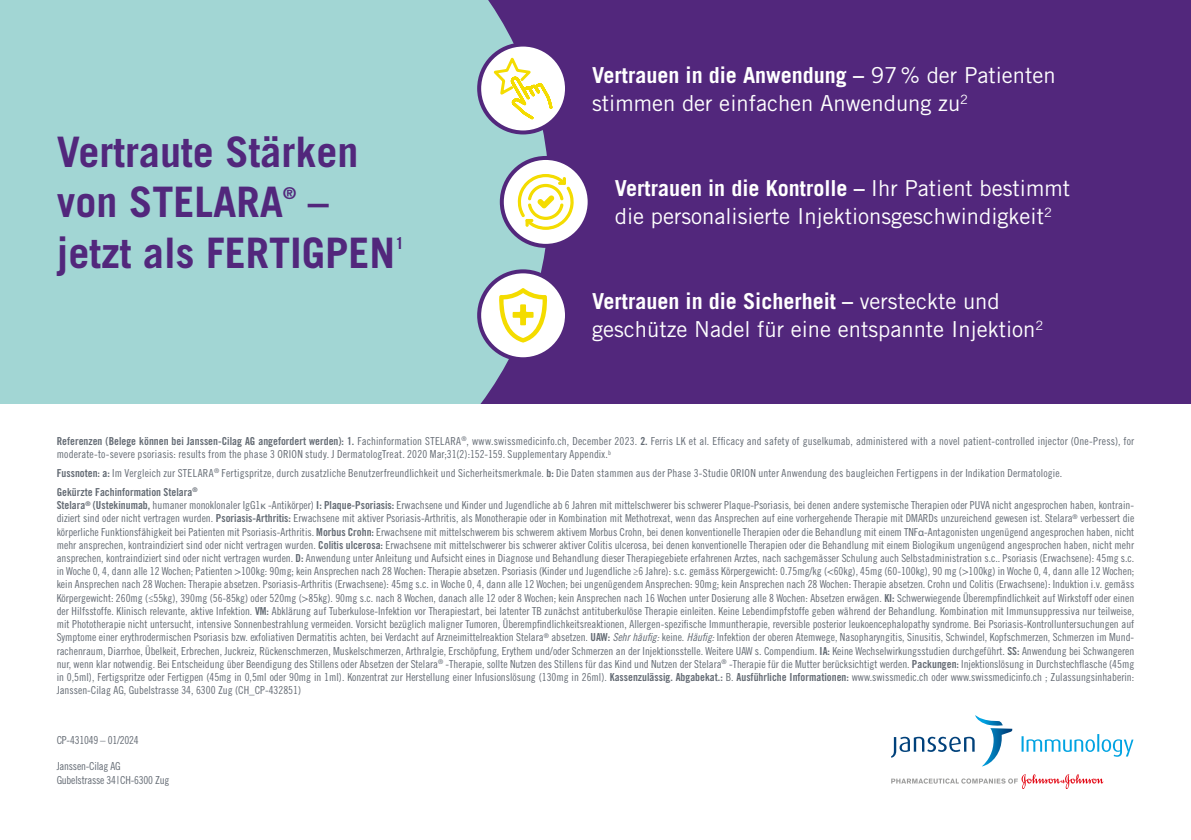
<style>
.page{position:relative;width:1191px;height:840px;background:#fff}
.page>*{position:absolute;margin:0;border:0;box-sizing:border-box;transform-origin:0 0}
.t1{font:700 42px/50.4px "Trade Gothic LT Std";color:#52277c}
.t2{font:22px/28px "Trade Gothic LT Std";color:#fff}
.t3{font:700 16.4px "Trade Gothic LT Std";color:#52277c}
.t4{font:11px/13.2px "Trade Gothic LT Std Cn 18";letter-spacing:.015em;color:#646b74}
.t5{font:11px/13.2px "Trade Gothic LT Std Cn 18";letter-spacing:-.02em;color:#646b74}
.t6{font:11px "Trade Gothic LT Std Bd Cn 20";color:#646b74}
.s1{font-weight:700}
.s2{font-family:"Trade Gothic LT Std Bd Cn 20"}
.s3{font-family:"Myriad Pro"}
.s4{font-family:"Trade Gothic LT Std Cn 18 Obl"}
</style>
<div class="page">
<div style="left:0;top:0;width:1191px;height:403px;background:#52277c"></div>
<div style="left:0;top:0;width:547px;height:403px;background:#a2d6d4"></div>
<svg style="left:891px;top:774px;width:212px;height:14px"></svg>
<svg style="left:1021px;top:734px;width:112px;height:22px"></svg>
<svg style="left:891px;top:715px;width:121px;height:51px"></svg>
<svg style="left:479px;top:45px;width:88px;height:87px"></svg>
<div style="left:477px;top:43px;width:92px;height:91px;border:4px solid #52277c;border-radius:50%"></div>
<svg style="left:489px;top:52px;width:65px;height:70px;background:#f7f2cd"></svg>
<div style="left:479px;top:271px;width:88px;height:88px;background:#fff;border-radius:50%"></div>
<div style="left:477px;top:269px;width:92px;height:92px;border:4px solid #52277c;border-radius:50%"></div>
<svg style="left:499px;top:288px;width:48px;height:54px"></svg>
<svg style="left:502px;top:158px;width:87px;height:88px;background:#eae5ef"></svg>
<div style="left:500px;top:156px;width:91px;height:92px;border:4px solid #52277c;border-radius:50%"></div>
<svg style="left:517px;top:173px;width:57px;height:57px;background:#fbf4b3"></svg>
<h1 class="t1" style="left:57px;top:126px;width:303px">Vertraute Stärken von STELARA</h1>
<h3 class="t3" style="left:283px;top:183px;width:15px">®</h3>
<h1 class="t1" style="left:57px;top:176px;width:340px;text-indent:251px">– jetzt als FERTIGPEN</h1>
<h3 class="t3" style="left:395px;top:233px;width:11px">1</h3>
<h2 class="t2" style="left:592px;top:61px;width:465px"><span class="s1">Vertrauen in die Anwendung –</span> 97% der Patienten stimmen der einfachen Anwendung zu<sup>2</sup></h2>
<h2 class="t2" style="left:615px;top:174px;width:457px"><span class="s1">Vertrauen in die Kontrolle –</span> Ihr Patient bestimmt die personalisierte Injektionsgeschwindigkeit<sup>2</sup></h2>
<h2 class="t2" style="left:592px;top:287px;width:452px"><span class="s1">Vertrauen in die Sicherheit –</span> versteckte und geschütze Nadel für eine entspannte Injektion<sup>2</sup></h2>
<p class="t4" style="left:57px;top:434px;width:1079px"><span class="s2">Referenzen (Belege können bei Janssen-Cilag AG angefordert werden): 1.</span> Fachinformation STELARA<sup>®</sup>, www.swissmedicinfo.ch, December 2023. <span class="s2">2.</span> Ferris LK et al. Efficacy and safety of guselkumab, administered with a novel patient-controlled injector (One-Press), for moderate-to-severe psoriasis: results from the phase 3 ORION study. J DermatologTreat. 2020 Mar;31(2):152-159. Supplementary Appendix.<sup>b</sup></p>
<p class="t4" style="left:57px;top:466px;width:1007px"><span class="s2">Fussnoten: a:</span> Im Vergleich zur STELARA<sup>®</sup> Fertigspritze, durch zusatzliche Benutzerfreundlichkeit und Sicherheitsmerkmale. <span class="s2">b:</span> Die Daten stammen aus der Phase 3-Studie ORION unter Anwendung des baugleichen Fertigpens in der Indikation Dermatologie.</p>
<p class="t6" style="left:57px;top:485px;width:142px">Gekürzte Fachinformation Stelara<sup>®</sup></p>
<p class="t4" style="left:57px;top:498px;width:1079px;text-align:justify"><span class="s2">Stelara</span><sup>®</sup> <span class="s2">(Ustekinumab,</span> humaner monoklonaler IgG1<span class="s3">κ</span> -Antikörper) <span class="s2">I: Plaque-Psoriasis:</span> Erwachsene und Kinder und Jugendliche ab 6 Jahren mit mittelschwerer bis schwerer Plaque-Psoriasis, bei denen andere systemische Therapien oder PUVA nicht angesprochen haben, kontrain&shy;diziert sind oder nicht vertragen wurden. <span class="s2">Psoriasis-Arthritis:</span> Erwachsene mit aktiver Psoriasis-Arthritis, als Monotherapie oder in Kombination mit Methotrexat, wenn das Ansprechen auf eine vorhergehende Therapie mit DMARDs unzureichend gewesen ist. Stelara<sup>®</sup> verbessert die körperliche Funktionsfähigkeit bei Patienten mit Psoriasis-Arthritis. <span class="s2">Morbus Crohn:</span> Erwachsene mit mittelschwerem bis schwerem aktivem Morbus Crohn, bei denen konventionelle Therapien oder die Behandlung mit einem TNF<span class="s3">α</span>-Antagonisten ungenügend angesprochen haben, nicht mehr ansprechen, kontraindiziert sind oder nicht vertragen wurden. <span class="s2">Colitis ulcerosa:</span> Erwachsene mit mittelschwerer bis schwerer aktiver Colitis ulcerosa, bei denen konventionelle Therapien oder die Behandlung mit einem Biologikum ungenügend angesprochen haben, nicht mehr ansprechen, kontraindiziert sind oder nicht vertragen wurden. <span class="s2">D:</span> Anwendung unter Anleitung und Aufsicht eines in Diagnose und Behandlung dieser Therapiegebiete erfahrenen Arztes, nach sachgemässer Schulung auch Selbstadministration s.c.. Psoriasis (Erwachsene): 45mg s.c. in Woche 0, 4, dann alle 12 Wochen; Patienten &gt;100kg: 90mg; kein Ansprechen nach 28 Wochen: Therapie absetzen. Psoriasis (Kinder und Jugendliche ≥6 Jahre): s.c. gemäss Körpergewicht: 0.75mg/kg (&lt;60kg), 45mg (60-100kg), 90 mg (&gt;100kg) in Woche 0, 4, dann alle 12 Wochen; kein Ansprechen nach 28 Wochen: Therapie absetzen. Psoriasis-Arthritis (Erwachsene): 45mg s.c. in Woche 0, 4, dann alle 12 Wochen; bei ungenügendem Ansprechen: 90mg; kein Ansprechen nach 28 Wochen: Therapie absetzen. Crohn und Colitis (Erwachsene): Induktion i.v. gemäss Körpergewicht: 260mg (≤55kg), 390mg (56-85kg) oder 520mg (&gt;85kg). 90mg s.c. nach 8 Wochen, danach alle 12 oder 8 Wochen; kein Ansprechen nach 16 Wochen unter Dosierung alle 8 Wochen: Absetzen erwägen. <span class="s2">KI:</span> Schwerwiegende Überempfindlichkeit auf Wirkstoff oder einen der Hilfsstoffe. Klinisch relevante, aktive Infektion. <span class="s2">VM:</span> Abklärung auf Tuberkulose-Infektion vor Therapiestart, bei latenter TB zunächst antituberkulöse Therapie einleiten. Keine Lebendimpfstoffe geben während der Behandlung. Kombination mit Immunsuppressiva nur teilweise, mit Phototherapie nicht untersucht, intensive Sonnenbestrahlung vermeiden. Vorsicht bezüglich maligner Tumoren, Überempfindlichkeitsreaktionen, Allergen-spezifische Immuntherapie, reversible posterior leukoencephalopathy syndrome. Bei Psoriasis-Kontrolluntersuchungen auf Symptome einer erythrodermischen Psoriasis bzw. exfoliativen Dermatitis achten, bei Verdacht auf Arzneimittelreaktion Stelara<sup>®</sup> absetzen. <span class="s2">UAW:</span> <span class="s4">Sehr häufig:</span> keine. <span class="s4">Häufig:</span> Infektion der oberen Atemwege, Nasopharyngitis, Sinusitis, Schwindel, Kopfschmerzen, Schmerzen im Mund&shy;rachenraum, Diarrhoe, Übelkeit, Erbrechen, Juckreiz, Rückenschmerzen, Muskelschmerzen, Arthralgie, Erschöpfung, Erythem und/oder Schmerzen an der Injektionsstelle. Weitere UAW s. Compendium. <span class="s2">IA:</span> Keine Wechselwirkungsstudien durchgeführt. <span class="s2">SS:</span> Anwendung bei Schwangeren nur, wenn klar notwendig. Bei Entscheidung über Beendigung des Stillens oder Absetzen der Stelara<sup>®</sup> -Therapie, sollte Nutzen des Stillens für das Kind und Nutzen der Stelara<sup>®</sup> -Therapie für die Mutter berücksichtigt werden. <span class="s2">Packungen:</span> Injektionslösung in Durchstechflasche (45mg in 0,5ml), Fertigspritze oder Fertigpen (45mg in 0,5ml oder 90mg in 1ml). Konzentrat zur Herstellung einer Infusionslösung (130mg in 26ml). <span class="s2">Kassenzulässig. Abgabekat.:</span> B. <span class="s2">Ausführliche Informationen:</span> www.swissmedic.ch oder www.swissmedicinfo.ch ; Zulassungsinhaberin:<br>Janssen-Cilag AG, Gubelstrasse 34, 6300 Zug (CH_CP-432851)</p>
<p class="t5" style="left:57px;top:732px;width:84px">CP-431049 – 01/2024</p>
<p class="t5" style="left:57px;top:759px;width:114px">Janssen-Cilag AG<br>Gubelstrasse 34|CH-6300 Zug</p>
</div>
